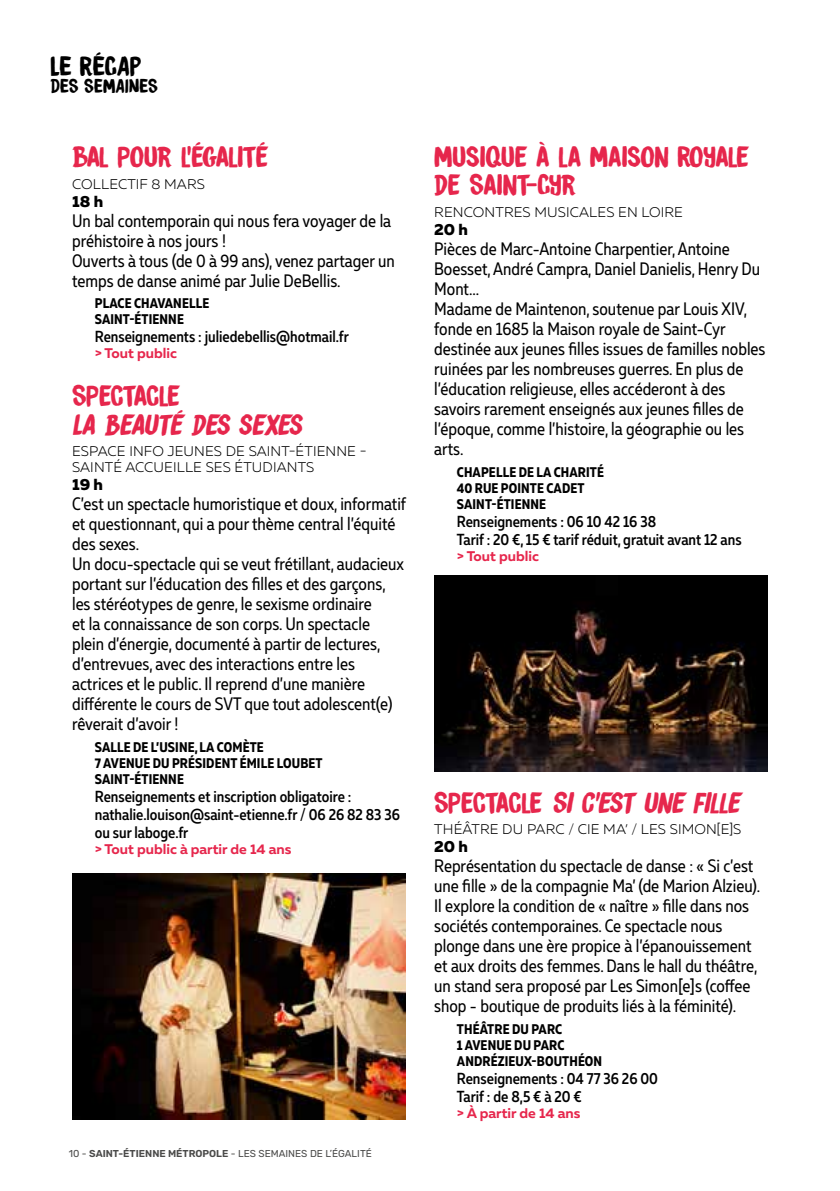
<style>
.page{position:relative;width:840px;height:1191px;background:#fff}
.page>*{position:absolute;margin:0;border:0;box-sizing:border-box;transform-origin:0 0}
.t1{font:26px/28px "DK Brush Crush";letter-spacing:-.025em;color:#e6264c}
.t2{font:italic 26px "DK Brush Crush";color:#e6264c}
.t3{font:26px "DK Brush Crush";letter-spacing:-.045em;color:#e6264c}
.t4{font:24.4px "DK Brush Crush";letter-spacing:-.01em;color:#000}
.t5{font:18px/20px "Muller Narrow";color:#000}
.t6{font:17.4px "DK Brush Crush";letter-spacing:.01em;color:#000}
.t7{font:500 16px/18px "Muller Narrow";color:#000}
.t8{font:800 16px "Muller";color:#000}
.t9{font:700 14px/16px "Muller Narrow";letter-spacing:.01em;color:#000}
.t10{font:300 14px/16px "Muller";letter-spacing:.01em;color:#000}
.t11{font:700 14px "Muller";color:#e6264c}
.t12{font:10px "Rubik";color:#4a4a49}
.s1{font-weight:600}
.s2{font-style:normal}
</style>
<div class="page">
<img style="left:434px;top:575px;width:333px;height:197px">
<img style="left:72px;top:873px;width:333px;height:246px">
<h2 class="t4" style="left:50px;top:49px;width:93px">LE RÉCAP</h2>
<p class="t6" style="left:50px;top:73px;width:109px">DES SEMAINES</p>
<h1 class="t1" style="left:72px;top:142px;width:198px">BAL POUR L’ÉGALITÉ</h1>
<p class="t10" style="left:72px;top:176px;width:134px">COLLECTIF 8 MARS</p>
<p class="t8" style="left:72px;top:191px;width:33px">18 h</p>
<p class="t5" style="left:72px;top:210px;width:324px">Un bal contemporain qui nous fera voyager de la préhistoire à nos jours !<br>Ouverts à tous (de 0 à 99 ans), venez partager un temps de danse animé par Julie DeBellis.</p>
<p class="t9" style="left:95px;top:296px;width:116px">PLACE CHAVANELLE<br>SAINT-ÉTIENNE</p>
<p class="t7" style="left:95px;top:328px;width:255px">Renseignements : juliedebellis@hotmail.fr</p>
<p class="t11" style="left:95px;top:345px;width:84px">&gt; Tout public</p>
<h1 class="t3" style="left:72px;top:377px;width:110px">SPECTACLE</h1>
<h1 class="t2" style="left:72px;top:405px;width:237px">LA BEAUTÉ DES SEXES</h1>
<p class="t10" style="left:72px;top:443px;width:296px">ESPACE INFO JEUNES DE SAINT-ÉTIENNE -<br>SAINTÉ ACCUEILLE SES ÉTUDIANTS</p>
<p class="t8" style="left:72px;top:474px;width:33px">19 h</p>
<p class="t5" style="left:72px;top:494px;width:335px">C’est un spectacle humoristique et doux, informatif et questionnant, qui a pour thème central l’équité des sexes.<br>Un docu-spectacle qui se veut frétillant, audacieux portant sur l’éducation des filles et des garçons, les stéréotypes de genre, le sexisme ordinaire<br>et la connaissance de son corps. Un spectacle plein d’énergie, documenté à partir de lectures, d’entrevues, avec des interactions entre les actrices et le public. Il reprend d’une manière différente le cours de SVT que tout adolescent(e) rêverait d’avoir !</p>
<p class="t9" style="left:95px;top:739px;width:229px">SALLE DE L’USINE, LA COMÈTE<br>7 AVENUE DU PRÉSIDENT ÉMILE LOUBET<br>SAINT-ÉTIENNE</p>
<p class="t7" style="left:95px;top:787px;width:306px">Renseignements et inscription obligatoire : nathalie.louison@saint-etienne.fr / 06 26 82 83 36 ou sur laboge.fr</p>
<p class="t11" style="left:95px;top:840px;width:198px">&gt; Tout public à partir de 14 ans</p>
<p class="t12" style="left:69px;top:1147px;width:304px">10 - <span class="s1">SAINT-ÉTIENNE MÉTROPOLE</span> - LES SEMAINES DE L’ÉGALITÉ</p>
<h1 class="t1" style="left:434px;top:142px;width:316px">MUSIQUE À LA MAISON ROYALE<br>DE SAINT-CYR</h1>
<p class="t10" style="left:434px;top:204px;width:250px">RENCONTRES MUSICALES EN LOIRE</p>
<p class="t8" style="left:434px;top:219px;width:35px">20 h</p>
<p class="t5" style="left:434px;top:238px;width:332px">Pièces de Marc-Antoine Charpentier, Antoine Boesset, André Campra, Daniel Danielis, Henry Du Mont...<br>Madame de Maintenon, soutenue par Louis XIV, fonde en 1685 la Maison royale de Saint-Cyr destinée aux jeunes filles issues de familles nobles ruinées par les nombreuses guerres. En plus de l’éducation religieuse, elles accéderont à des savoirs rarement enseignés aux jeunes filles de l’époque, comme l’histoire, la géographie ou les arts.</p>
<p class="t9" style="left:456px;top:464px;width:148px">CHAPELLE DE LA CHARITÉ<br>40 RUE POINTE CADET<br>SAINT-ÉTIENNE</p>
<p class="t7" style="left:456px;top:512px;width:286px">Renseignements : 06 10 42 16 38<br>Tarif : 20 €, 15 € tarif réduit, gratuit avant 12 ans</p>
<p class="t11" style="left:456px;top:547px;width:84px">&gt; Tout public</p>
<h1 class="t2" style="left:434px;top:783px;width:313px"><span class="s2">S P E C TA C L E</span> SI C’EST UNE FILLE</h1>
<p class="t10" style="left:434px;top:821px;width:308px">THÉÂTRE DU PARC / CIE MA’ / LES SIMON[E]S</p>
<p class="t8" style="left:434px;top:836px;width:35px">20 h</p>
<p class="t5" style="left:434px;top:856px;width:327px">Représentation du spectacle de danse : « Si c’est une fille » de la compagnie Ma’ (de Marion Alzieu).<br>Il explore la condition de « naître » fille dans nos sociétés contemporaines. Ce spectacle nous plonge dans une ère propice à l’épanouissement et aux droits des femmes. Dans le hall du théâtre, un stand sera proposé par Les Simon[e]s (coffee shop - boutique de produits liés à la féminité).</p>
<p class="t9" style="left:456px;top:1021px;width:147px">THÉÂTRE DU PARC<br>1 AVENUE DU PARC<br>ANDRÉZIEUX-BOUTHÉON</p>
<p class="t7" style="left:456px;top:1069px;width:202px">Renseignements : 04 77 36 26 00<br>Tarif : de 8,5 € à 20 €</p>
<p class="t11" style="left:456px;top:1104px;width:125px">&gt; À partir de 14 ans</p>
</div>
